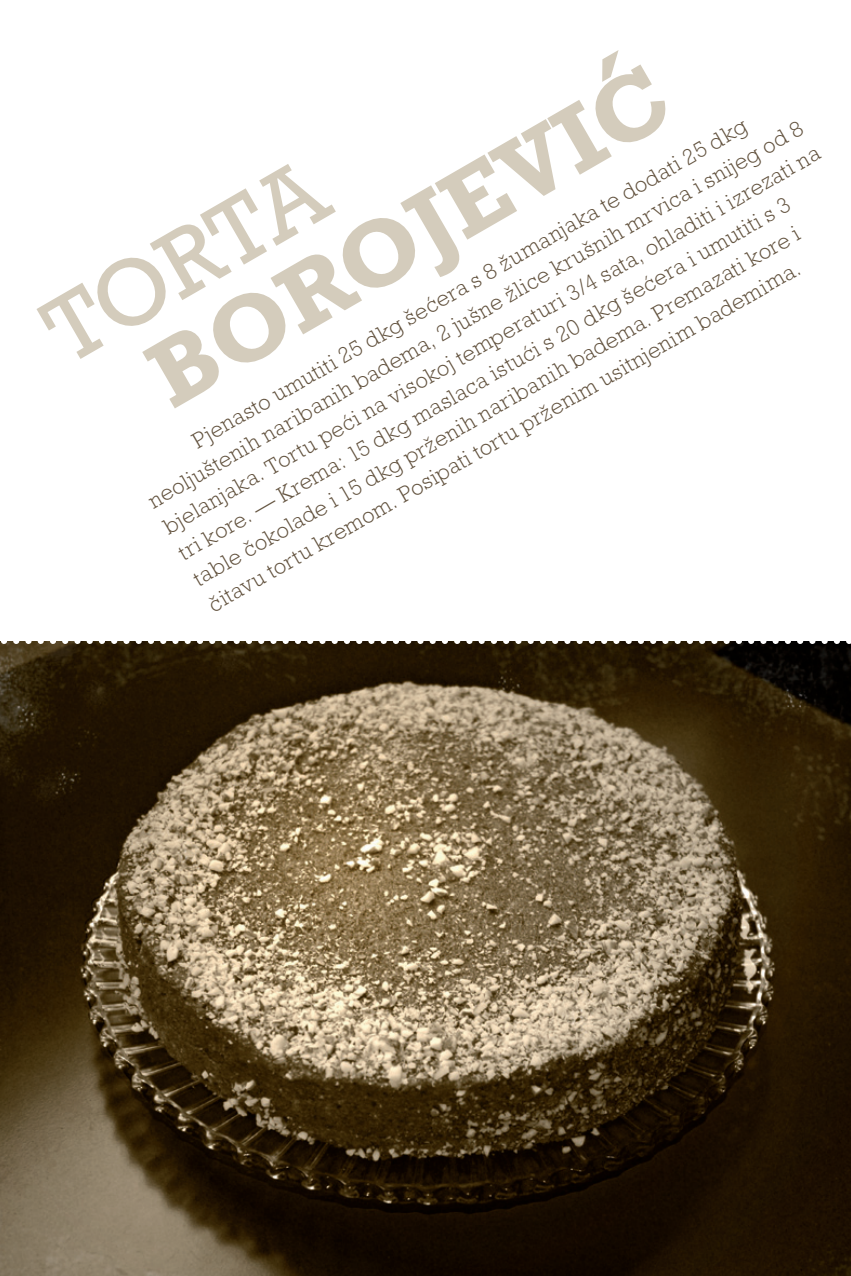
<style>
.page{position:relative;width:851px;height:1276px;background:#fff}
.page>*{position:absolute;margin:0;border:0;box-sizing:border-box;transform-origin:0 0}
.t1{font:700 96px "Rockwell CE";color:#d4ccbc}
.t2{font:96px "Rockwell CE";color:#d4ccbc}
.t3{font:300 22.5px/30px "Rockwell CE";color:#62523e}
</style>
<div class="page">
<img style="left:0;top:644px;width:850px;height:632px">
<svg style="left:0;top:641px;width:851px;height:3px"></svg>
<p class="t1" style="left:125px;top:328px;width:586px;rotate:-30deg">BOROJEVIĆ</p>
<p class="t3" style="left:127px;top:462px;width:755px;text-indent:68px;rotate:-30deg">Pjenasto umutiti 25 dkg šećera s 8 žumanjaka te dodati 25 dkg neoljuštenih naribanih badema, 2 jušne žlice krušnih mrvica i snijeg od 8 bjelanjaka. Tortu peći na visokoj temperaturi 3/4 sata, ohladiti i izrezati na tri kore. — Krema: 15 dkg maslaca istući s 20 dkg šećera i umutiti s 3 table čokolade i 15 dkg prženih naribanih badema. Premazati kore i čitavu tortu kremom. Posipati tortu prženim usitnjenim bademima.</p>
<p class="t2" style="left:23px;top:289px;width:310px;rotate:-30deg">TORTA</p>
</div>
